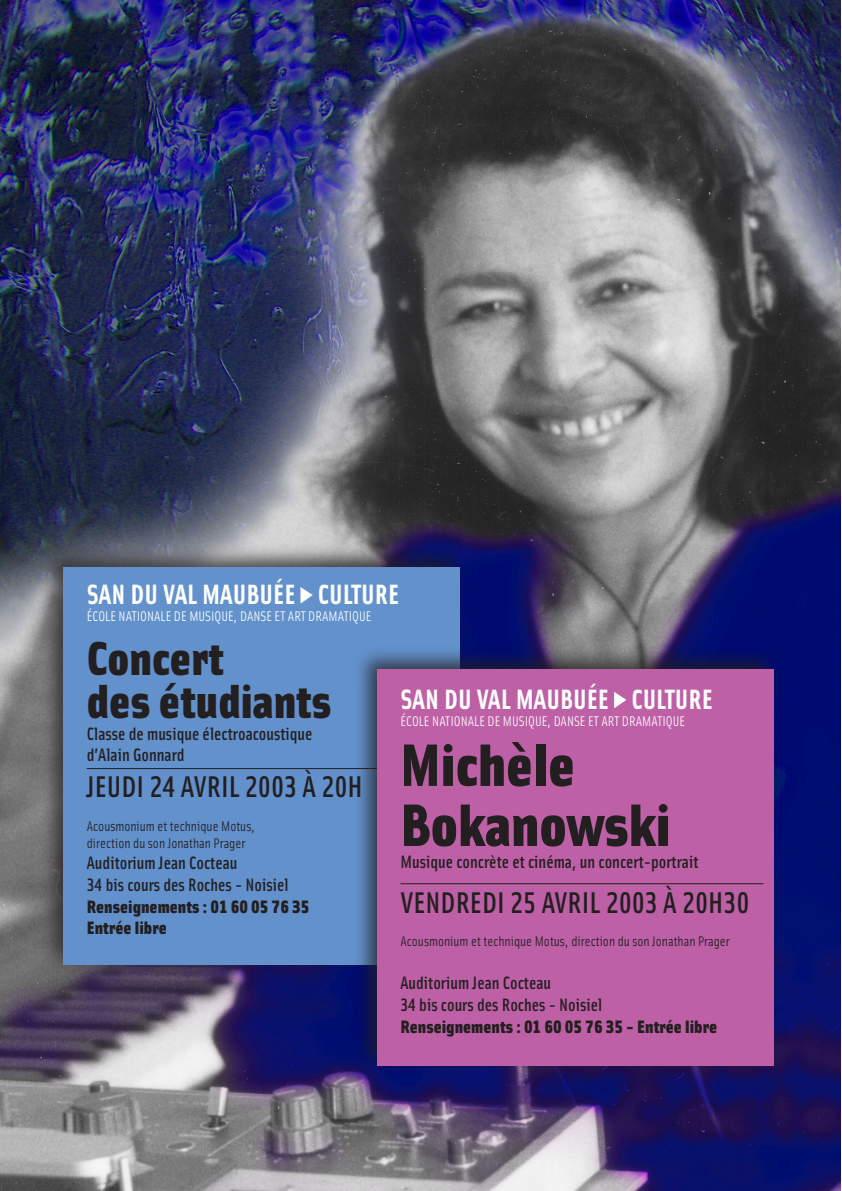
<style>
.page{position:relative;width:842px;height:1191px;background:#fff}
.page>*{position:absolute;margin:0;border:0;box-sizing:border-box;transform-origin:0 0}
.Titre{font:60px "Solex Black Lining";color:#231f20}
.Titre-2{font:48px "Solex Black Lining";color:#231f20}
.Date{font:30px "Solex Medium Lining";color:#231f20}
.Têtière{font:700 28px "Solex";color:#fff}
.Lieu{font:18px "Solex Medium Lining";color:#231f20}
.Renseignement{font:18px "Solex Black Lining";color:#231f20}
.t1{font:14px "Solex";color:#231f20}
.Têtière_s{font:14px "Solex";color:#fff}
</style>
<div class="page">
<img style="left:0;top:0;width:840px;height:1191px">
<div style="left:38px;top:542px;width:430px;height:430px;background:#231f20;opacity:.75"></div>
<div style="left:63px;top:567px;width:397px;height:397px;background:#6291cc"></div>
<hr style="left:87px;top:768px;width:322px;height:1px;background:#231f20">
<svg style="left:300px;top:587px;width:13px;height:16px"></svg>
<div style="left:352px;top:644px;width:430px;height:430px;background:#231f20;opacity:.75"></div>
<div style="left:377px;top:669px;width:397px;height:396px;background:#bd60a6"></div>
<hr style="left:400px;top:883px;width:363px;height:1px;background:#231f20">
<svg style="left:614px;top:692px;width:12px;height:16px"></svg>
<p class="Têtière" style="left:87px;top:576px;width:314px">SAN DU VAL MAUBUÉE CULTURE</p>
<p class="Têtière_s" style="left:87px;top:607px;width:286px">ÉCOLE NATIONALE DE MUSIQUE, DANSE ET ART DRAMATIQUE</p>
<p class="Titre-2" style="left:87px;top:625px;width:139px">Concert</p>
<p class="Titre-2" style="left:87px;top:668px;width:246px">des étudiants</p>
<p class="Lieu" style="left:87px;top:722px;width:227px">Classe de musique électroacoustique</p>
<p class="Lieu" style="left:87px;top:743px;width:99px">d’Alain Gonnard</p>
<p class="Date" style="left:87px;top:767px;width:277px">JEUDI 24 AVRIL 2003 À 20H</p>
<p class="t1" style="left:87px;top:817px;width:170px">Acousmonium et technique Motus,</p>
<p class="t1" style="left:87px;top:834px;width:160px">direction du son Jonathan Prager</p>
<p class="Lieu" style="left:87px;top:851px;width:152px">Auditorium Jean Cocteau</p>
<p class="Lieu" style="left:87px;top:873px;width:203px">34 bis cours des Roches - Noisiel</p>
<p class="Renseignement" style="left:87px;top:894px;width:224px">Renseignements : 01 60 05 76 35</p>
<p class="Renseignement" style="left:87px;top:915px;width:82px">Entrée libre</p>
<p class="Têtière" style="left:400px;top:681px;width:314px">SAN DU VAL MAUBUÉE CULTURE</p>
<p class="Têtière_s" style="left:400px;top:712px;width:286px">ÉCOLE NATIONALE DE MUSIQUE, DANSE ET ART DRAMATIQUE</p>
<p class="Titre" style="left:400px;top:723px;width:176px">Michèle</p>
<p class="Titre" style="left:400px;top:783px;width:272px">Bokanowski</p>
<p class="Lieu" style="left:400px;top:849px;width:300px">Musique concrète et cinéma, un concert-portrait</p>
<p class="Date" style="left:400px;top:882px;width:350px">VENDREDI 25 AVRIL 2003 À 20H30</p>
<p class="t1" style="left:400px;top:932px;width:331px">Acousmonium et technique Motus, direction du son Jonathan Prager</p>
<p class="Lieu" style="left:400px;top:971px;width:152px">Auditorium Jean Cocteau</p>
<p class="Lieu" style="left:400px;top:993px;width:203px">34 bis cours des Roches - Noisiel</p>
<p class="Renseignement" style="left:400px;top:1013px;width:318px">Renseignements : 01 60 05 76 35 - Entrée libre</p>
</div>
